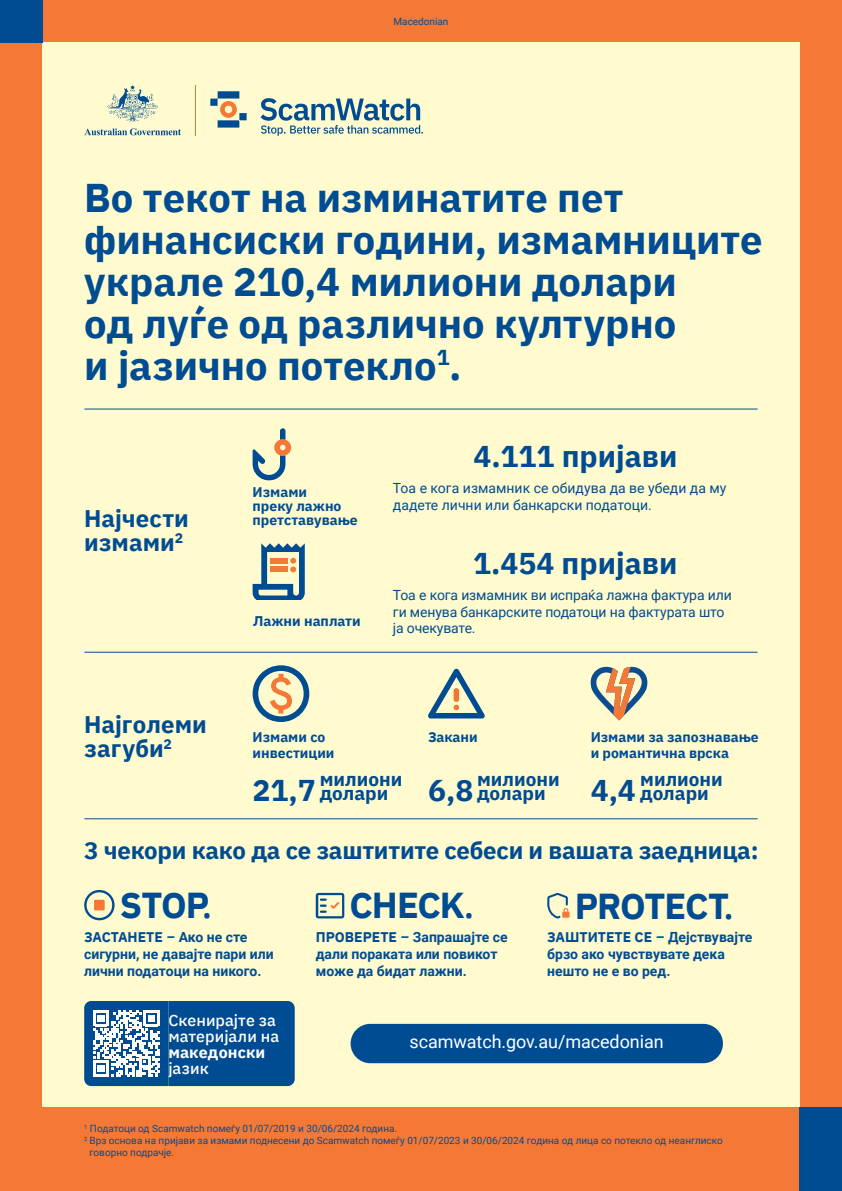
<style>
.page{position:relative;width:842px;height:1191px;background:#f47936}
.page>*{position:absolute;margin:0;border:0;box-sizing:border-box;transform-origin:0 0}
.t1{font:700 40px/42px "IBM Plex Sans";letter-spacing:-.005em;color:#004c92}
.t2{font:700 36px "IBM Plex Sans";letter-spacing:-.03em;color:#004c92}
.t3{font:700 30px "IBM Plex Sans";color:#004c92}
.t4{font:700 24px/24px "IBM Plex Sans";letter-spacing:-.01em;color:#004c92}
.t5{font:700 19px/14px "IBM Plex Sans";color:#004c92}
.t6{font:18px "Roboto";letter-spacing:-.005em;color:#fff}
.t7{font:500 16px/16px "IBM Plex Sans";letter-spacing:.005em;color:#fff}
.t8{font:700 16px "IBM Plex Sans";letter-spacing:.005em;color:#fff}
.t9{font:700 14px/16.8px "Roboto";color:#004c92}
.t10{font:14px/16.8px "Roboto";letter-spacing:-.01em;color:#004c92}
.t11{font:700 14px/14px "IBM Plex Sans";color:#004c92}
.t12{font:10px/12px "Roboto";color:#004c92}
.s1{font-weight:500}
.s2{font-family:"IBM Plex Sans"}
</style>
<div class="page">
<div style="left:42px;top:42px;width:758px;height:1065px;background:#fffbce"></div>
<div style="left:0;top:0;width:42px;height:42px;background:#004c92"></div>
<div style="left:800px;top:1107px;width:42px;height:84px;background:#004c92"></div>
<svg style="left:210px;top:91px;width:37px;height:37px"></svg>
<svg style="left:260px;top:98px;width:163px;height:38px"></svg>
<hr style="left:195px;top:85px;width:1px;height:50px;background:#f47936">
<svg style="left:84px;top:85px;width:97px;height:50px"></svg>
<svg style="left:84px;top:890px;width:31px;height:30px"></svg>
<svg style="left:316px;top:893px;width:28px;height:25px"></svg>
<svg style="left:547px;top:893px;width:23px;height:25px"></svg>
<div style="left:351px;top:1023px;width:372px;height:40px;background:#004c92;border-radius:20px"></div>
<svg style="left:84px;top:1001px;width:211px;height:85px"></svg>
<svg style="left:253px;top:665px;width:56px;height:57px"></svg>
<svg style="left:428px;top:669px;width:57px;height:49px"></svg>
<svg style="left:591px;top:667px;width:56px;height:53px"></svg>
<hr style="left:85px;top:651px;width:672px;height:1px;background:#004c92">
<hr style="left:85px;top:408px;width:672px;height:1px;background:#004c92">
<hr style="left:85px;top:818px;width:672px;height:1px;background:#004c92">
<div style="left:274px;top:439px;width:17px;height:17px;background:#f47936;border-radius:50%"></div>
<svg style="left:253px;top:428px;width:32px;height:52px"></svg>
<svg style="left:253px;top:543px;width:52px;height:57px"></svg>
<p class="t12" style="left:393px;top:15px;width:56px">Macedonian</p>
<p class="t1" style="left:84px;top:174px;width:680px">Во текот на изминатите пет финансиски години, измамниците украле 210,4 милиони долари<br>од луѓе од различно културно<br>и јазично потекло<sup>1</sup>.</p>
<p class="t4" style="left:84px;top:505px;width:106px">Најчести измами<sup>2</sup></p>
<p class="t11" style="left:253px;top:484px;width:107px">Измами<br>преку лажно претставување</p>
<p class="t11" style="left:253px;top:612px;width:109px">Лажни наплати</p>
<p class="t3" style="left:473px;top:433px;width:206px">4.111 пријави</p>
<p class="t10" style="left:393px;top:479px;width:335px">Тоа е кога измамник се обидува да ве убеди да му дадете лични или банкарски податоци.</p>
<p class="t3" style="left:473px;top:540px;width:206px">1.454 пријави</p>
<p class="t10" style="left:393px;top:586px;width:340px">Тоа е кога измамник ви испраќа лажна фактура или ги менува банкарските податоци на фактурата што ја очекувате.</p>
<p class="t4" style="left:84px;top:710px;width:124px">Најголеми загуби<sup>2</sup></p>
<p class="t11" style="left:428px;top:729px;width:51px">Закани</p>
<p class="t3" style="left:428px;top:767px;width:47px">6,8</p>
<p class="t5" style="left:477px;top:771px;width:84px">милиони долари</p>
<p class="t11" style="left:591px;top:728px;width:170px;line-height:16px">Измами за запознавање и романтична врска</p>
<p class="t3" style="left:591px;top:767px;width:47px">4,4</p>
<p class="t5" style="left:640px;top:771px;width:84px">милиони долари</p>
<p class="t4" style="left:84px;top:836px;width:676px">3 чекори како да се заштитите себеси и вашата заедница:</p>
<p class="t2" style="left:120px;top:877px;width:94px">STOP<span class="s1">.</span></p>
<p class="t9" style="left:84px;top:928px;width:191px"><span class="s2">ЗАСТАНЕТЕ</span> – Ако не сте сигурни, не давајте пари или лични податоци на никого.</p>
<p class="t11" style="left:253px;top:728px;width:83px;line-height:16px">Измами со инвестиции</p>
<p class="t3" style="left:253px;top:767px;width:65px">21,7</p>
<p class="t5" style="left:320px;top:771px;width:84px">милиони долари</p>
<p class="t2" style="left:350px;top:877px;width:126px">CHECK<span class="s1">.</span></p>
<p class="t9" style="left:316px;top:928px;width:193px"><span class="s2">ПРОВЕРЕТЕ</span> – Запрашајте се дали пораката или повикот може да бидат лажни.</p>
<p class="t2" style="left:575px;top:877px;width:161px">PROTECT<span class="s1">.</span></p>
<p class="t9" style="left:547px;top:928px;width:207px"><span class="s2">ЗАШТИТЕТЕ СЕ</span> – Дејствувајте брзо ако чувствувате дека нешто не е во ред.</p>
<h3 class="t7" style="left:168px;top:1010px;width:112px">Скенирајте за материјали на</h3>
<h3 class="t8" style="left:168px;top:1039px;width:98px">македонски</h3>
<h3 class="t7" style="left:168px;top:1058px;width:42px">јазик</h3>
<p class="t6" style="left:410px;top:1029px;width:256px">scamwatch.gov.au/macedonian</p>
<p class="t12" style="left:84px;top:1122px;width:314px"><sup>1</sup> Податоци од Scamwatch помеѓу 01/07/2019 и 30/06/2024 година.</p>
<p class="t12" style="left:90px;top:1134px;width:635px;text-indent:-5px"><sup>2</sup> Врз основа на пријави за измами поднесени до Scamwatch помеѓу 01/07/2023 и 30/06/2024 година од лица со потекло од неанглиско говорно подрачје.</p>
</div>
